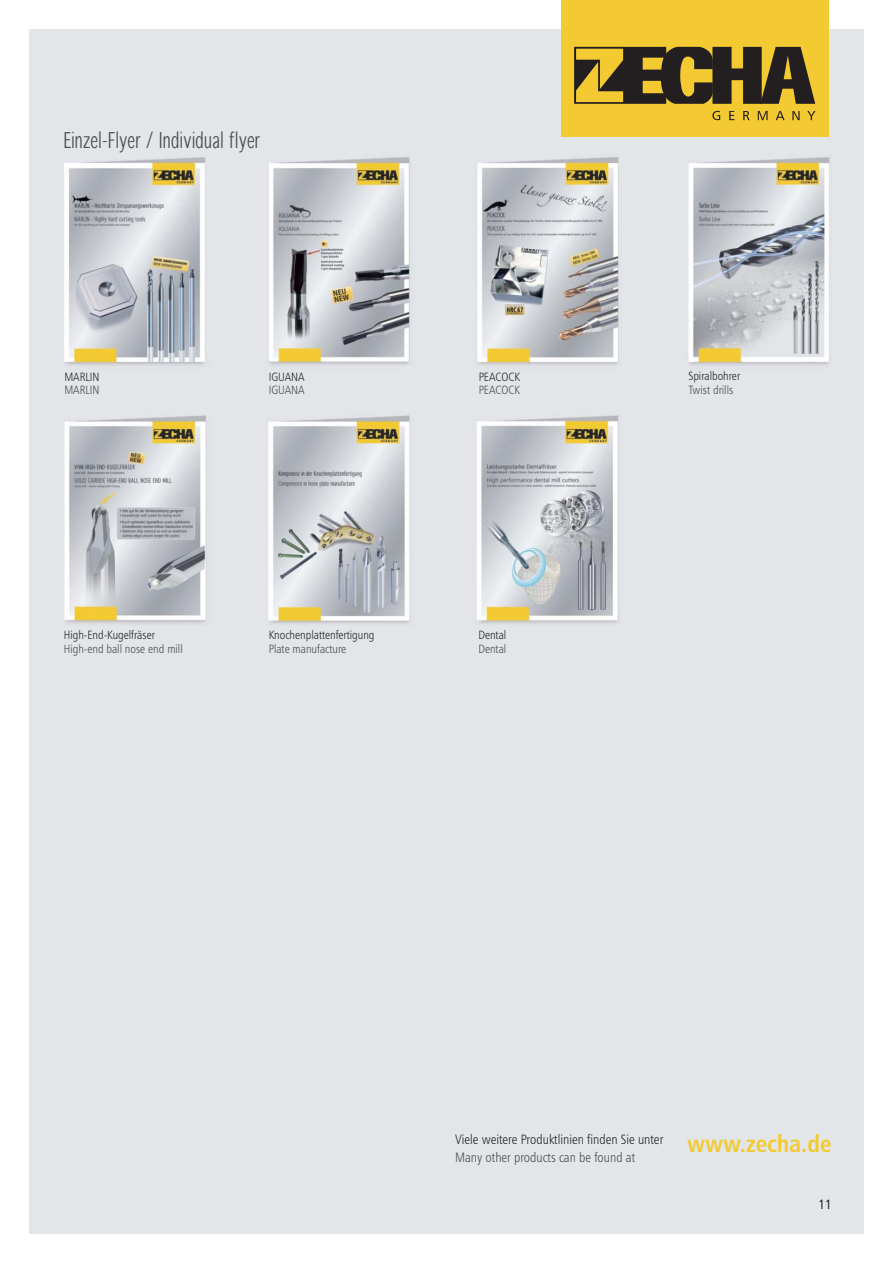
<style>
.page{position:relative;width:893px;height:1263px;background:#fff}
.page>*{position:absolute;margin:0;border:0;box-sizing:border-box;transform-origin:0 0}
.t1{font:24px "Humanist 777 BT Bold Condensed B";color:#f3ca32}
.t2{font:21px "Winterthur Condensed";letter-spacing:.015em;color:#4a4e51}
.t3{font:13.5px "Humanist 777 BT Light Condensed B";color:#272627}
.t4{font:13.5px "Humanist 777 BT Light Condensed B";color:#4a4e51}
.t5{font:13.5px "Humanist 777 BT Roman Condensed B";color:#272627}
.t6{font:12px "Humanist 777 BT Light Condensed B";color:#272627}
.t7{font:12px "Humanist 777 BT Light Condensed B";color:#4a4e51}
</style>
<div class="page">
<img style="left:30px;top:30px;width:833px;height:1203px">
<div style="left:561px;top:0;width:268px;height:136px;background:#f3ca32"></div>
<svg style="left:712px;top:111px;width:8px;height:9px"></svg>
<svg style="left:729px;top:111px;width:5px;height:9px"></svg>
<svg style="left:743px;top:111px;width:6px;height:9px"></svg>
<svg style="left:758px;top:111px;width:10px;height:9px"></svg>
<svg style="left:776px;top:111px;width:9px;height:9px"></svg>
<svg style="left:792px;top:111px;width:8px;height:9px"></svg>
<svg style="left:807px;top:111px;width:8px;height:9px"></svg>
<svg style="left:574px;top:47px;width:241px;height:57px"></svg>
<h2 class="t2" style="left:64px;top:132px;width:198px">Einzel-Flyer / Individual flyer</h2>
<p class="t6" style="left:64px;top:372px;width:37px">MARLIN</p>
<p class="t7" style="left:64px;top:385px;width:37px">MARLIN</p>
<p class="t6" style="left:269px;top:372px;width:37px">IGUANA</p>
<p class="t7" style="left:269px;top:385px;width:37px">IGUANA</p>
<p class="t6" style="left:64px;top:630px;width:93px">High-End-Kugelfräser</p>
<p class="t7" style="left:64px;top:644px;width:120px">High-end ball nose end mill</p>
<p class="t6" style="left:269px;top:630px;width:107px">Knochenplattenfertigung</p>
<p class="t7" style="left:269px;top:644px;width:79px">Plate manufacture</p>
<p class="t6" style="left:479px;top:372px;width:43px">PEACOCK</p>
<p class="t7" style="left:479px;top:385px;width:43px">PEACOCK</p>
<p class="t6" style="left:478px;top:630px;width:29px">Dental</p>
<p class="t7" style="left:478px;top:644px;width:29px">Dental</p>
<p class="t6" style="left:688px;top:371px;width:53px">Spiralbohrer</p>
<p class="t7" style="left:688px;top:385px;width:46px">Twist drills</p>
<p class="t3" style="left:455px;top:1134px;width:210px">Viele weitere Produktlinien finden Sie unter</p>
<p class="t4" style="left:455px;top:1152px;width:182px">Many other products can be found at</p>
<h1 class="t1" style="left:687px;top:1134px;width:146px">www.zecha.de</h1>
<p class="t5" style="left:819px;top:1199px;width:15px">11</p>
</div>
